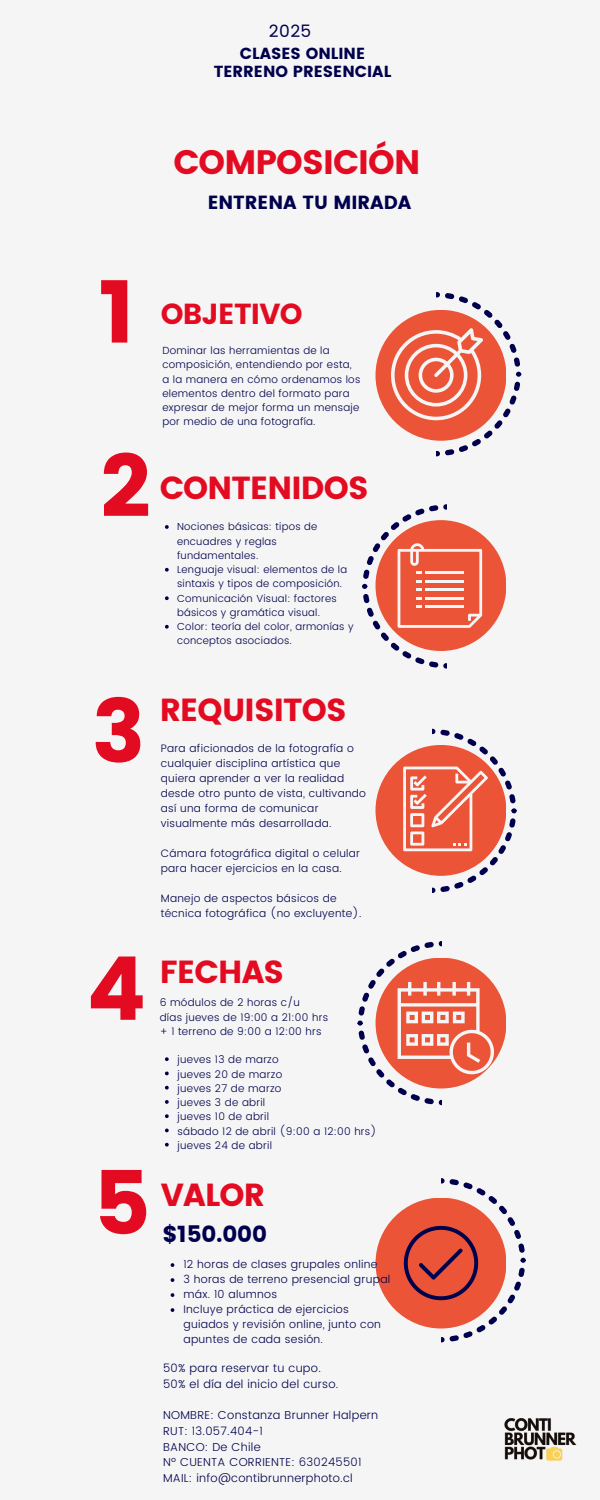
<style>
.page{position:relative;width:600px;height:1500px;background:#f5f5f5}
.page>*{position:absolute;margin:0;border:0;box-sizing:border-box;transform-origin:0 0}
.t1{font:87.9px "Poppins";color:#e30b21}
.t2{font:33.9px "Poppins";letter-spacing:-.025em;color:#e30b21}
.t3{font:31.9px "Poppins";letter-spacing:-.025em;color:#e30b21}
.t4{font:29px "Poppins";letter-spacing:-.025em;color:#e30b21}
.t5{font:22.9px "Poppins";color:#00004d}
.t6{font:19px "Poppins";color:#00004d}
.t7{font:17px "Poppins";color:#00004d}
.t8{font:16px/18px "Poppins";color:#00004d;text-align:center}
.t9{font:300 11.5px "Poppins";letter-spacing:.025em;color:#00004d}
.t10{font:300 11.1px/15px "Poppins";letter-spacing:.025em;color:#00004d}
.t11{font:300 10.8px/15px "Poppins";letter-spacing:.025em;color:#00004d}
.t12{font:300 10.5px "Poppins";letter-spacing:.025em;color:#00004d}
.t13{font:300 10.4px/14.2px "Poppins";letter-spacing:.025em;color:#00004d}
.t14{font:300 10.2px/14.2px "Poppins";letter-spacing:.025em;color:#00004d}
</style>
<div class="page">
<div style="left:376px;top:310px;width:130px;height:131px;background:#eb5436;border-radius:50%"></div>
<div style="left:376px;top:520px;width:130px;height:131px;background:#eb5436;border-radius:50%"></div>
<div style="left:376px;top:745px;width:130px;height:131px;background:#eb5436;border-radius:50%"></div>
<div style="left:376px;top:958px;width:130px;height:131px;background:#eb5436;border-radius:50%"></div>
<div style="left:376px;top:1198px;width:130px;height:131px;background:#eb5436;border-radius:50%"></div>
<svg style="left:404px;top:1178px;width:122px;height:164px"></svg>
<svg style="left:391px;top:292px;width:130px;height:164px"></svg>
<svg style="left:403px;top:729px;width:114px;height:164px"></svg>
<svg style="left:362px;top:504px;width:120px;height:165px"></svg>
<hr style="left:426px;top:605px;width:38px;height:3px;background:#f5f5f5">
<svg style="left:357px;top:941px;width:137px;height:164px"></svg>
<svg style="left:165px;top:525px;width:4px;height:4px"></svg>
<svg style="left:165px;top:568px;width:4px;height:4px"></svg>
<svg style="left:165px;top:596px;width:4px;height:4px"></svg>
<svg style="left:165px;top:625px;width:4px;height:4px"></svg>
<svg style="left:165px;top:1057px;width:4px;height:4px"></svg>
<svg style="left:165px;top:1072px;width:4px;height:3px"></svg>
<svg style="left:165px;top:1086px;width:4px;height:4px"></svg>
<svg style="left:165px;top:1100px;width:4px;height:4px"></svg>
<svg style="left:165px;top:1114px;width:4px;height:4px"></svg>
<svg style="left:165px;top:1129px;width:4px;height:3px"></svg>
<svg style="left:165px;top:1143px;width:4px;height:4px"></svg>
<svg style="left:171px;top:1263px;width:3px;height:4px"></svg>
<svg style="left:171px;top:1278px;width:3px;height:4px"></svg>
<svg style="left:171px;top:1293px;width:3px;height:4px"></svg>
<svg style="left:171px;top:1308px;width:3px;height:4px"></svg>
<img style="left:504px;top:1418px;width:73px;height:43px">
<p class="t7" style="left:269px;top:22px;width:44px">2025</p>
<p class="t8" style="left:214px;top:44px;width:179px">CLASES ONLINE<br>TERRENO PRESENCIAL</p>
<h1 class="t2" style="left:174px;top:143px;width:248px">COMPOSICIÓN</h1>
<p class="t6" style="left:208px;top:191px;width:205px">ENTRENA TU MIRADA</p>
<h4 class="t1" style="left:99px;top:261px;width:38px">1</h4>
<p class="t1" style="left:101px;top:435px;width:52px">2</p>
<h6 class="t4" style="left:161px;top:297px;width:143px">OBJETIVO</h6>
<h5 class="t13" style="left:162px;top:344px;width:200px">Dominar las herramientas de la composición, entendiendo por esta, a la manera en cómo ordenamos los elementos dentro del formato para expresar de mejor forma un mensaje por medio de una fotografía.</h5>
<p class="t3" style="left:160px;top:470px;width:210px">CONTENIDOS</p>
<p class="t14" style="left:177px;top:520px;width:142px">Nociones básicas: tipos de encuadres y reglas fundamentales.</p>
<p class="t14" style="left:177px;top:562px;width:172px">Lenguaje visual: elementos de la sintaxis y tipos de composición.</p>
<p class="t14" style="left:177px;top:591px;width:161px">Comunicación Visual: factores básicos y gramática visual.</p>
<h2 class="t14" style="left:177px;top:619px;width:178px">Color: teoría del color, armonías y conceptos asociados.</h2>
<p class="t1" style="left:92px;top:681px;width:55px">3</p>
<p class="t3" style="left:160px;top:692px;width:189px">REQUISITOS</p>
<p class="t11" style="left:161px;top:741px;width:207px">Para aficionados de la fotografía o cualquier disciplina artística que quiera aprender a ver la realidad desde otro punto de vista, cultivando así una forma de comunicar visualmente más desarrollada.</p>
<p class="t11" style="left:161px;top:846px;width:201px">Cámara fotográfica digital o celular para hacer ejercicios en la casa.</p>
<p class="t11" style="left:161px;top:891px;width:202px">Manejo de aspectos básicos de técnica fotográfica (no excluyente).</p>
<h1 class="t1" style="left:87px;top:938px;width:61px">4</h1>
<p class="t3" style="left:160px;top:954px;width:126px">FECHAS</p>
<p class="t12" style="left:160px;top:997px;width:142px">6 módulos de 2 horas c/u</p>
<p class="t12" style="left:160px;top:1011px;width:170px">días jueves de 19:00 a 21:00 hrs</p>
<h1 class="t12" style="left:160px;top:1025px;width:163px">+ 1 terreno de 9:00 a 12:00 hrs</h1>
<p class="t12" style="left:178px;top:1054px;width:103px">jueves 13 de marzo</p>
<p class="t12" style="left:178px;top:1068px;width:106px">jueves 20 de marzo</p>
<p class="t12" style="left:178px;top:1082px;width:105px">jueves 27 de marzo</p>
<p class="t12" style="left:178px;top:1096px;width:89px">jueves 3 de abril</p>
<p class="t12" style="left:178px;top:1111px;width:93px">jueves 10 de abril</p>
<p class="t12" style="left:178px;top:1125px;width:201px">sábado 12 de abril (9:00 a 12:00 hrs)</p>
<p class="t12" style="left:178px;top:1139px;width:96px">jueves 24 de abril</p>
<h1 class="t1" style="left:93px;top:1152px;width:59px">5</h1>
<p class="t3" style="left:161px;top:1177px;width:106px">VALOR</p>
<p class="t5" style="left:162px;top:1221px;width:106px">$150.000</p>
<p class="t10" style="left:183px;top:1257px;width:196px">12 horas de clases grupales online</p>
<p class="t10" style="left:183px;top:1272px;width:208px">3 horas de terreno presencial grupal</p>
<p class="t10" style="left:183px;top:1287px;width:95px">máx. 10 alumnos</p>
<p class="t10" style="left:183px;top:1302px;width:199px">Incluye práctica de ejercicios guiados y revisión online, junto con apuntes de cada sesión.</p>
<p class="t9" style="left:163px;top:1361px;width:159px">50% para reservar tu cupo.</p>
<p class="t9" style="left:163px;top:1377px;width:177px">50% el día del inicio del curso.</p>
<p class="t9" style="left:163px;top:1408px;width:217px">NOMBRE: Constanza Brunner Halpern</p>
<p class="t9" style="left:163px;top:1424px;width:101px">RUT: 13.057.404-1</p>
<p class="t9" style="left:163px;top:1440px;width:99px">BANCO: De Chile</p>
<p class="t9" style="left:163px;top:1456px;width:200px">Nº CUENTA CORRIENTE: 630245501</p>
<p class="t9" style="left:163px;top:1471px;width:191px">MAIL: info@contibrunnerphoto.cl</p>
</div>
